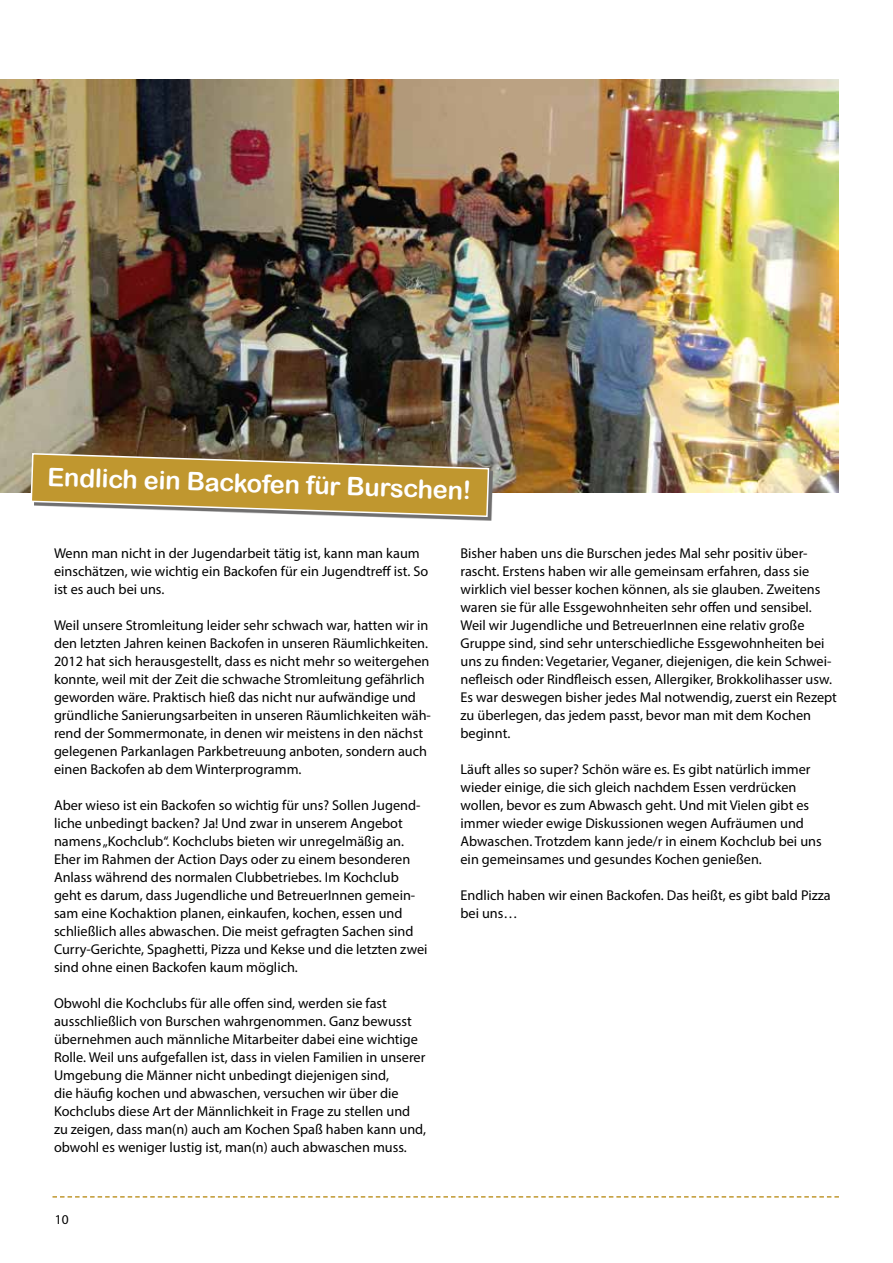
<style>
.page{position:relative;width:893px;height:1263px;background:#fff}
.page>*{position:absolute;margin:0;border:0;box-sizing:border-box;transform-origin:0 0}
.t1{font:25.5px "Arial Rounded MT Bold";color:#fff}
.t2{font:14.25px/18px "Myriad Pro";color:#000}
.t3{font:13.5px "Myriad Pro";color:#000}
</style>
<div class="page">
<svg style="left:52px;top:1196px;width:787px;height:1px"></svg>
<img style="left:0;top:80px;width:839px;height:412px">
<svg style="left:402px;top:456px;width:91px;height:64px"></svg>
<svg style="left:30px;top:452px;width:460px;height:66px;background:#b89a50"></svg>
<h1 class="t1" style="left:48px;top:461px;width:426px;rotate:2deg">Endlich ein Backofen für Burschen!</h1>
<p class="t2" style="left:54px;top:544px;width:376px">Wenn man nicht in der Jugendarbeit tätig ist, kann man kaum einschätzen, wie wichtig ein Backofen für ein Jugendtreff ist. So ist es auch bei uns.</p>
<p class="t2" style="left:54px;top:616px;width:378px">Weil unsere Stromleitung leider sehr schwach war, hatten wir in den letzten Jahren keinen Backofen in unseren Räumlichkeiten.<br>2012 hat sich herausgestellt, dass es nicht mehr so weitergehen konnte, weil mit der Zeit die schwache Stromleitung gefährlich geworden wäre. Praktisch hieß das nicht nur aufwändige und gründliche Sanierungsarbeiten in unseren Räumlichkeiten wäh&shy;rend der Sommermonate, in denen wir meistens in den nächst gelegenen Parkanlagen Parkbetreuung anboten, sondern auch einen Backofen ab dem Winterprogramm.</p>
<p class="t2" style="left:54px;top:796px;width:375px">Aber wieso ist ein Backofen so wichtig für uns? Sollen Jugend&shy;liche unbedingt backen? Ja! Und zwar in unserem Angebot namens „Kochclub“. Kochclubs bieten wir unregelmäßig an.<br>Eher im Rahmen der Action Days oder zu einem besonderen Anlass während des normalen Clubbetriebes. Im Kochclub geht es darum, dass Jugendliche und BetreuerInnen gemein&shy;sam eine Kochaktion planen, einkaufen, kochen, essen und schließlich alles abwaschen. Die meist gefragten Sachen sind Curry-Gerichte, Spaghetti, Pizza und Kekse und die letzten zwei sind ohne einen Backofen kaum möglich.</p>
<p class="t2" style="left:54px;top:994px;width:374px">Obwohl die Kochclubs für alle offen sind, werden sie fast ausschließlich von Burschen wahrgenommen. Ganz bewusst übernehmen auch männliche Mitarbeiter dabei eine wichtige Rolle. Weil uns aufgefallen ist, dass in vielen Familien in unserer Umgebung die Männer nicht unbedingt diejenigen sind,<br>die häufig kochen und abwaschen, versuchen wir über die Kochclubs diese Art der Männlichkeit in Frage zu stellen und zu zeigen, dass man(n) auch am Kochen Spaß haben kann und, obwohl es weniger lustig ist, man(n) auch abwaschen muss.</p>
<p class="t3" style="left:55px;top:1211px;width:15px">10</p>
<p class="t2" style="left:460px;top:544px;width:378px">Bisher haben uns die Burschen jedes Mal sehr positiv über&shy;rascht. Erstens haben wir alle gemeinsam erfahren, dass sie wirklich viel besser kochen können, als sie glauben. Zweitens waren sie für alle Essgewohnheiten sehr offen und sensibel.<br>Weil wir Jugendliche und BetreuerInnen eine relativ große Gruppe sind, sind sehr unterschiedliche Essgewohnheiten bei uns zu finden: Vegetarier, Veganer, diejenigen, die kein Schwei&shy;nefleisch oder Rindfleisch essen, Allergiker, Brokkolihasser usw.<br>Es war deswegen bisher jedes Mal notwendig, zuerst ein Rezept zu überlegen, das jedem passt, bevor man mit dem Kochen beginnt.</p>
<p class="t2" style="left:460px;top:760px;width:363px">Läuft alles so super? Schön wäre es. Es gibt natürlich immer wieder einige, die sich gleich nachdem Essen verdrücken wollen, bevor es zum Abwasch geht. Und mit Vielen gibt es immer wieder ewige Diskussionen wegen Aufräumen und Abwaschen. Trotzdem kann jede/r in einem Kochclub bei uns ein gemeinsames und gesundes Kochen genießen.</p>
<p class="t2" style="left:460px;top:886px;width:372px">Endlich haben wir einen Backofen. Das heißt, es gibt bald Pizza bei uns…</p>
</div>
